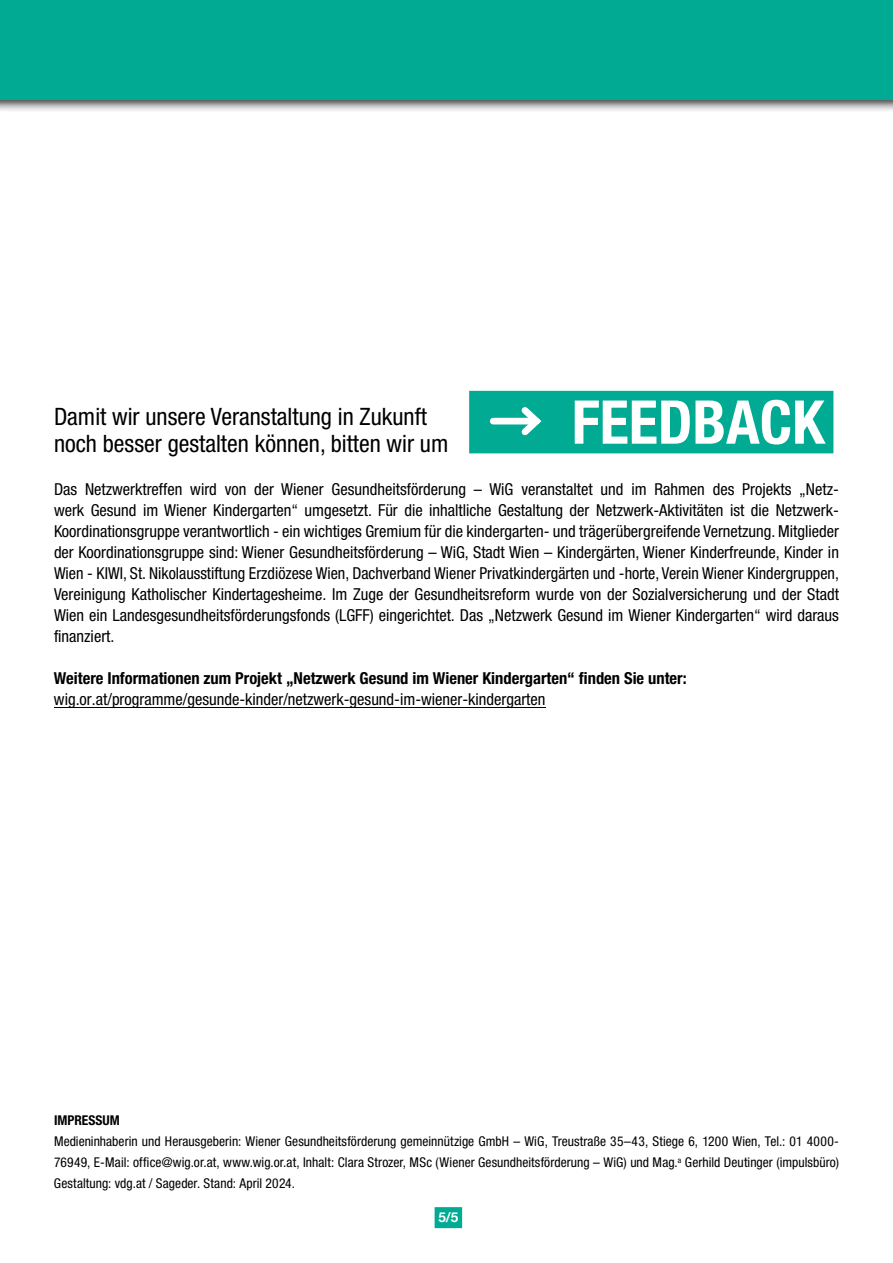
<style>
.page{position:relative;width:893px;height:1263px;background:#fff}
.page>*{position:absolute;margin:0;border:0;box-sizing:border-box;transform-origin:0 0}
.t1{font:700 condensed 60.45px "Helvetica Neue LT Pro";color:#fff}
.t2{font:condensed 24px/27px "Helvetica Neue LT Pro";color:#000}
.t3{font:condensed 16.5px/21px "Helvetica Neue LT Pro";color:#000;text-align:justify}
.t4{font:700 condensed 16.5px "Helvetica Neue LT Pro";color:#000}
.t5{font:condensed 13.5px/21px "Helvetica Neue LT Pro";letter-spacing:.005em;color:#000;text-align:justify}
.t6{font:700 condensed 13.5px "Helvetica Neue LT Pro";color:#000}
.t7{font:700 13.5px "Helvetica Neue";color:#fff}
</style>
<div class="page">
<hr style="left:54px;top:707px;width:492px;height:1px;background:#000">
<div style="left:0;top:0;width:893px;height:112px;background:#000;opacity:.75"></div>
<div style="left:0;top:0;width:893px;height:100px;background:#00aa93"></div>
<div style="left:435px;top:1207px;width:27px;height:21px;background:#00aa93"></div>
<div style="left:469px;top:391px;width:364px;height:62px;background:#00aa93"></div>
<div style="left:493px;top:418px;width:44px;height:6px;background:#fff"></div>
<svg style="left:515px;top:407px;width:27px;height:29px"></svg>
<h1 class="t1" style="left:572px;top:386px;width:254px">FEEDBACK</h1>
<h2 class="t2" style="left:54px;top:403px;width:396px">Damit wir unsere Veranstaltung in Zukunft noch besser gestalten können, bitten wir um</h2>
<p class="t3" style="left:54px;top:479px;width:786px">Das Netzwerktreffen wird von der Wiener Gesundheitsförderung – WiG veranstaltet und im Rahmen des Projekts „Netz&shy;werk Gesund im Wiener Kindergarten“ umgesetzt. Für die inhaltliche Gestaltung der Netzwerk-Aktivitäten ist die Netzwerk-Koordinationsgruppe verantwortlich - ein wichtiges Gremium für die kindergarten- und trägerübergreifende Vernetzung. Mitglieder der Koordinationsgruppe sind: Wiener Gesundheitsförderung – WiG, Stadt Wien – Kindergärten, Wiener Kinderfreunde, Kinder in Wien - KIWI, St. Nikolausstiftung Erzdiözese Wien, Dachverband Wiener Privatkindergärten und -horte, Verein Wiener Kindergruppen, Vereinigung Katholischer Kindertagesheime. Im Zuge der Gesundheitsreform wurde von der Sozialversicherung und der Stadt Wien ein Landesgesundheitsförderungsfonds (LGFF) eingerichtet. Das „Netzwerk Gesund im Wiener Kindergarten“ wird daraus finanziert.</p>
<p class="t4" style="left:54px;top:668px;width:634px">Weitere Informationen zum Projekt „Netzwerk Gesund im Wiener Kindergarten“ finden Sie unter:</p>
<p class="t3" style="left:54px;top:689px;width:493px">wig.or.at/programme/gesunde-kinder/netzwerk-gesund-im-wiener-kindergarten</p>
<p class="t6" style="left:54px;top:1112px;width:67px">IMPRESSUM</p>
<p class="t5" style="left:54px;top:1131px;width:786px">Medieninhaberin und Herausgeberin: Wiener Gesundheitsförderung gemeinnützige GmbH – WiG, Treustraße 35–43, Stiege 6, 1200 Wien, Tel.: 01 4000- 76949, E-Mail: office@wig.or.at, www.wig.or.at, Inhalt: Clara Strozer, MSc (Wiener Gesundheitsförderung – WiG) und Mag.<sup>a</sup> Gerhild Deutinger (impulsbüro)<br>Gestaltung: vdg.at / Sageder. Stand: April 2024.</p>
<p class="t7" style="left:438px;top:1207px;width:22px">5/5</p>
</div>
